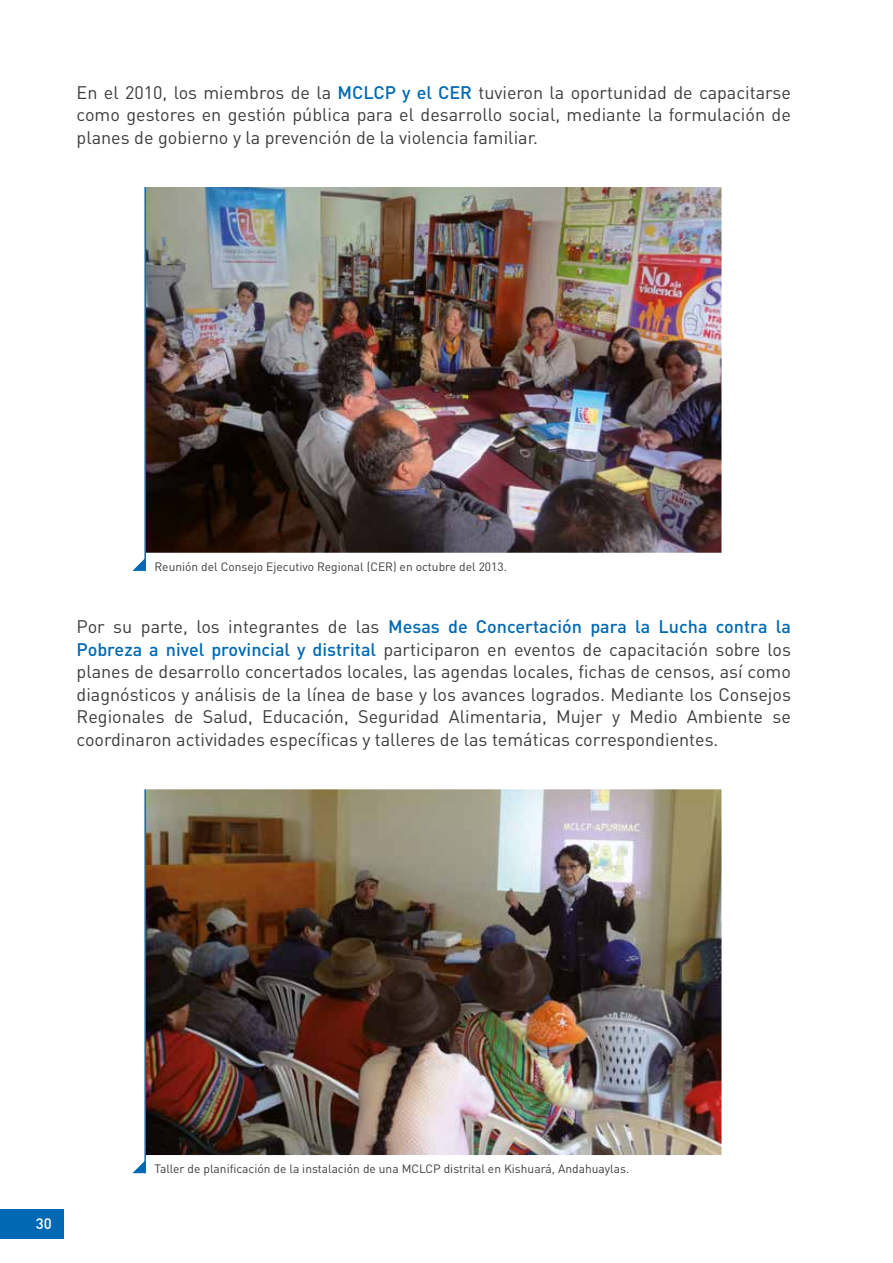
<style>
.page{position:relative;width:893px;height:1263px;background:#fff}
.page>*{position:absolute;margin:0;border:0;box-sizing:border-box;transform-origin:0 0}
.t1{font:18px/22.5px "DIN Pro";color:#3c3c3b;text-align:justify}
.t2{font:500 15px "DIN";color:#fff}
.t3{font:12px "DIN Pro";color:#3c3c3b}
.s1{font-weight:500;color:#0069b4}
</style>
<div class="page">
<div style="left:0;top:1209px;width:64px;height:29px;background:#0069b4"></div>
<img style="left:146px;top:187px;width:575px;height:366px">
<hr style="left:144px;top:187px;width:2px;height:384px;background:#0069b4">
<svg style="left:132px;top:558px;width:13px;height:13px"></svg>
<img style="left:146px;top:789px;width:575px;height:366px">
<hr style="left:144px;top:789px;width:2px;height:384px;background:#0069b4">
<svg style="left:132px;top:1160px;width:13px;height:13px"></svg>
<p class="t1" style="left:77px;top:80px;width:716px">En el 2010, los miembros de la <span class="s1">MCLCP y el CER</span> tuvieron la oportunidad de capacitarse como gestores en gestión pública para el desarrollo social, mediante la formulación de planes de gobierno y la prevención de la violencia familiar.</p>
<p class="t3" style="left:154px;top:558px;width:354px">Reunión del Consejo Ejecutivo Regional (CER) en octubre del 2013.</p>
<p class="t1" style="left:77px;top:615px;width:716px">Por su parte, los integrantes de las <span class="s1">Mesas de Concertación para la Lucha contra la Pobreza a nivel provincial y distrital</span> participaron en eventos de capacitación sobre los planes de desarrollo concertados locales, las agendas locales, fichas de censos, así como diagnósticos y análisis de la línea de base y los avances logrados. Mediante los Consejos Regionales de Salud, Educación, Seguridad Alimentaria, Mujer y Medio Ambiente se coordinaron actividades específicas y talleres de las temáticas correspondientes.</p>
<p class="t2" style="left:36px;top:1214px;width:17px">30</p>
<p class="t3" style="left:154px;top:1161px;width:476px">Taller de planificación de la instalación de una MCLCP distrital en Kishuará, Andahuaylas.</p>
</div>
